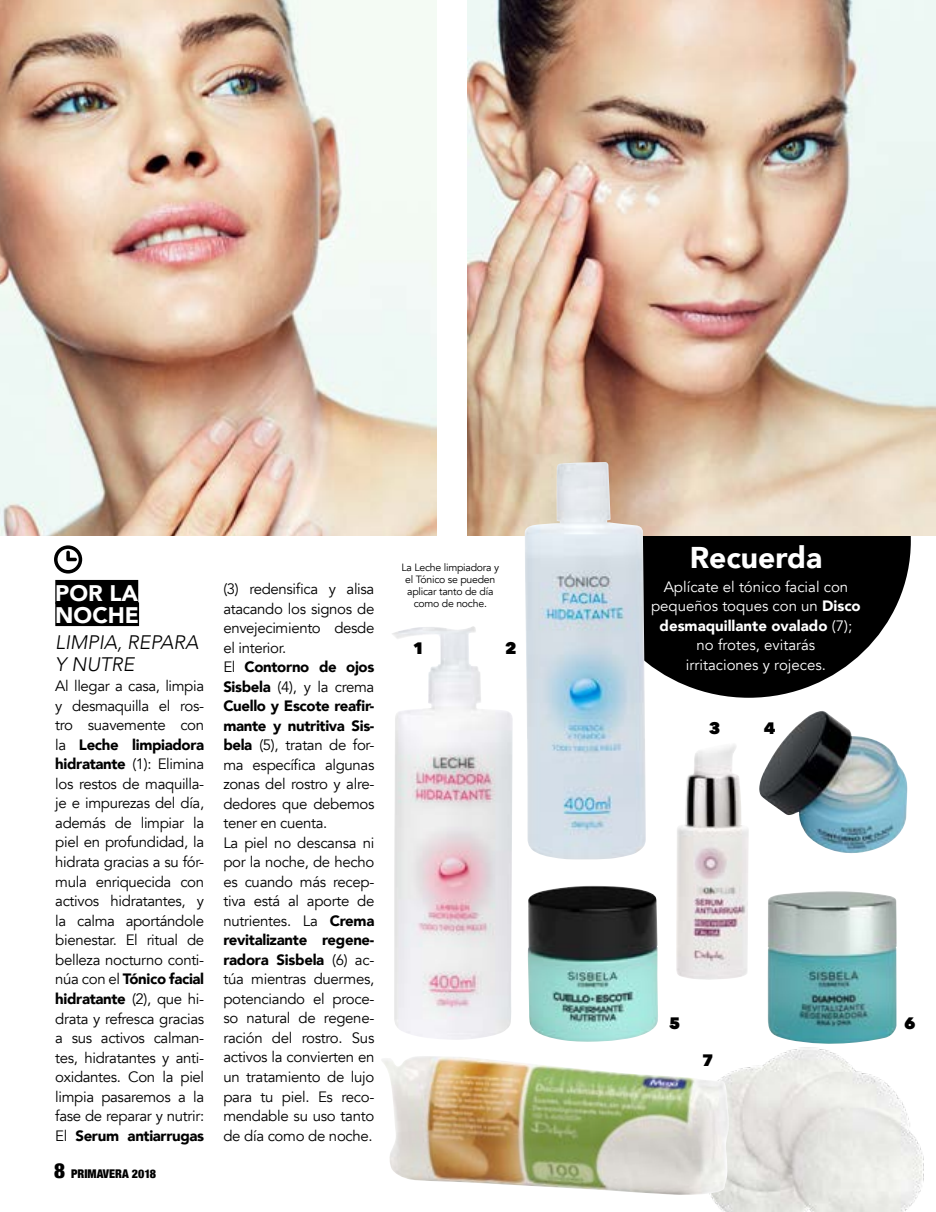
<style>
.page{position:relative;width:936px;height:1212px;background:#fff}
.page>*{position:absolute;margin:0;border:0;box-sizing:border-box;transform-origin:0 0}
.t1{font:900 30px "Avenir";color:#fff}
.t2{font:900 22.5px/22.4px "Avenir";color:#fff}
.t3{font:italic 300 19.5px/22.5px "Avenir";color:#000}
.t4{font:800 16.5px "Avenir Next";color:#000}
.t5{font:15px/19.5px "Avenir";letter-spacing:-.02em;color:#000;text-align:justify}
.t6{font:15px/19.5px "Avenir";color:#fff;text-align:center}
.t7{font:900 condensed 12px "Helvetica Neue";color:#000}
.t8{font:10.5px/12px "Avenir";letter-spacing:-.025em;color:#000;text-align:center}
.s1{font-weight:900}
.s2{font-size:21px}
</style>
<div class="page">
<img style="left:711px;top:1012px;width:213px;height:200px">
<img style="left:767px;top:891px;width:129px;height:158px">
<div style="left:586px;top:384px;width:324px;height:314px;background:#000;border-radius:50%"></div>
<img style="left:467px;top:0;width:468px;height:536px">
<img style="left:0;top:0;width:436px;height:536px">
<img style="left:382px;top:1056px;width:348px;height:139px">
<div style="left:55px;top:580px;width:83px;height:24px;background:#000"></div>
<div style="left:55px;top:602px;width:84px;height:24px;background:#000"></div>
<svg style="left:54px;top:545px;width:28px;height:28px"></svg>
<img style="left:392px;top:626px;width:121px;height:414px">
<img style="left:676px;top:744px;width:72px;height:236px">
<img style="left:524px;top:462px;width:121px;height:398px">
<img style="left:527px;top:886px;width:131px;height:156px">
<img style="left:759px;top:711px;width:149px;height:142px">
<h2 class="t2" style="left:55px;top:581px;width:85px">Por la noche</h2>
<h3 class="t3" style="left:55px;top:631px;width:145px">LIMPIA, REPARA<br>Y NUTRE</h3>
<p class="t5" style="left:55px;top:676px;width:150px">Al llegar a casa, limpia y desmaquilla el ros&shy;tro suavemente con la <span class="s1">Leche limpiadora hidratante</span> (1): Elimina los restos de maquilla&shy;je e impurezas del día, además de limpiar la piel en profundidad, la hidrata gracias a su fór&shy;mula enriquecida con activos hidratantes, y la calma aportándole bienestar. El ritual de belleza nocturno conti&shy;núa con el <span class="s1">Tónico facial hidratante</span> (2), que hi&shy;drata y refresca gracias a sus activos calman&shy;tes, hidratantes y anti&shy;oxidantes. Con la piel limpia pasaremos a la fase de reparar y nutrir:<br>El <span class="s1">Serum antiarrugas</span></p>
<p class="t7" style="left:54px;top:1164px;width:103px"><span class="s2">8</span> PRIMAVERA 2018</p>
<p class="t5" style="left:223px;top:580px;width:152px;text-align:left">(3) redensifica y alisa atacando los signos de envejecimiento desde el interior.<br>El <span class="s1">Contorno de ojos<br>Sisbela</span> (4), y la crema<br><span class="s1">Cuello y Escote reafir&shy;mante y nutritiva Sis&shy;bela</span> (5), tratan de for&shy;ma específica algunas zonas del rostro y alre&shy;dedores que debemos tener en cuenta.<br>La piel no descansa ni por la noche, de hecho es cuando más recep&shy;tiva está al aporte de nutrientes. La <span class="s1">Crema revitalizante regene&shy;radora Sisbela</span> (6) ac&shy;túa mientras duermes, potenciando el proce&shy;so natural de regene&shy;ración del rostro. Sus activos la convierten en un tratamiento de lujo para tu piel. Es reco&shy;mendable su uso tanto de día como de noche.</p>
<p class="t8" style="left:401px;top:561px;width:99px">La Leche limpiadora y el Tónico se pueden aplicar tanto de día como de noche.</p>
<p class="t4" style="left:412px;top:638px;width:13px">1</p>
<p class="t4" style="left:505px;top:638px;width:13px">2</p>
<h1 class="t1" style="left:689px;top:532px;width:134px">Recuerda</h1>
<p class="t6" style="left:651px;top:577px;width:211px">Aplícate el tónico facial con pequeños toques con un <span class="s1">Disco desmaquillante ovalado</span> (7); no frotes, evitarás<br>irritaciones y rojeces.</p>
<p class="t4" style="left:708px;top:718px;width:13px">3</p>
<p class="t4" style="left:763px;top:718px;width:13px">4</p>
<p class="t4" style="left:668px;top:1013px;width:13px">5</p>
<p class="t4" style="left:903px;top:1013px;width:13px">6</p>
<p class="t4" style="left:701px;top:1050px;width:13px">7</p>
</div>
